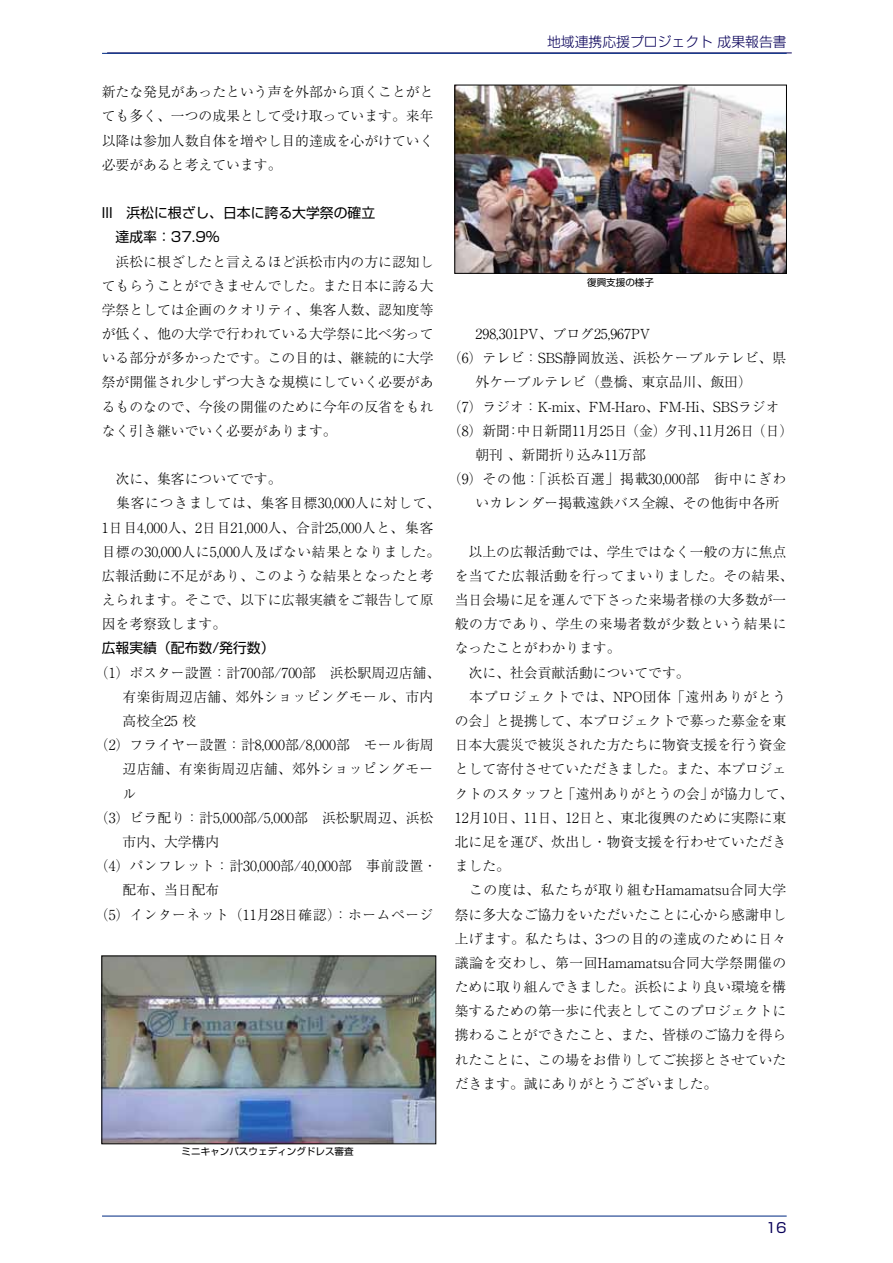
<style>
.page{position:relative;width:893px;height:1263px;background:#fff}
.page>*{position:absolute;margin:0;border:0;box-sizing:border-box;transform-origin:0 0}
.t1{font:300 13.8px/24.2px "Ryumin Pro";color:#000;text-align:justify}
.t2{font:13.8px/24.2px "Shin Go Pro";color:#000}
.t3{font:300 13.8px "Ryumin Pro";letter-spacing:.025em;color:#000}
.t4{font:300 13.8px "Ryumin Pro";letter-spacing:.06em;color:#000}
.t5{font:300 13.8px "Ryumin Pro";letter-spacing:.035em;color:#000}
.t6{font:300 13.8px "Shin Go Pro";color:#080059}
.t7{font:13.8px "Shin Go Pro";color:#080059}
.t8{font:9.6px "Shin Go Pro";color:#000}
</style>
<div class="page">
<hr style="left:107px;top:53px;width:685px;height:1px;background:#080059">
<hr style="left:102px;top:53px;width:685px;height:1px;background:#0c3388">
<hr style="left:102px;top:1215px;width:685px;height:1px;background:#0c3388">
<img style="left:104px;top:958px;width:330px;height:184px">
<div style="left:102px;top:956px;width:334px;height:188px;border:1px solid #000"></div>
<img style="left:457px;top:87px;width:328px;height:185px">
<div style="left:455px;top:85px;width:332px;height:189px;border:1px solid #000"></div>
<p class="t1" style="left:102px;top:79px;width:333px">新たな発見があったという声を外部から頂くことがとても多く、一つの成果として受け取っています。来年以降は参加人数自体を増やし目的達成を心がけていく必要があると考えています。</p>
<p class="t2" style="left:102px;top:199px;width:275px">III　浜松に根ざし、日本に誇る大学祭の確立　達成率：37.9%</p>
<p class="t1" style="left:102px;top:248px;width:333px">　浜松に根ざしたと言えるほど浜松市内の方に認知してもらうことができませんでした。また日本に誇る大学祭としては企画のクオリティ、集客人数、認知度等が低く、他の大学で行われている大学祭に比べ劣っている部分が多かったです。この目的は、継続的に大学祭が開催され少しずつ大きな規模にしていく必要があるものなので、今後の開催のために今年の反省をもれなく引き継いでいく必要があります。</p>
<p class="t1" style="left:102px;top:466px;width:340px;text-align:left">　次に、集客についてです。<br>　集客につきましては、集客目標30,000人に対して、<br>1日目4,000人、2日目21,000人、合計25,000人と、集客目標の30,000人に5,000人及ばない結果となりました。広報活動に不足があり、このような結果となったと考えられます。そこで、以下に広報実績をご報告して原因を考察致します。</p>
<p class="t2" style="left:102px;top:634px;width:174px">広報実績（配布数/発行数）</p>
<p class="t1" style="left:95px;top:659px;width:347px">（1）ポスター設置：計700部/700部　浜松駅周辺店舗、</p>
<p class="t3" style="left:123px;top:686px;width:312px">有楽街周辺店舗、郊外ショッピングモール、市内</p>
<p class="t1" style="left:123px;top:708px;width:75px">高校全25 校</p>
<p class="t1" style="left:95px;top:732px;width:340px">（2）フライヤー設置：計8,000部/8,000部　モール街周</p>
<p class="t3" style="left:123px;top:758px;width:312px">辺店舗、有楽街周辺店舗、郊外ショッピングモー</p>
<p class="t1" style="left:123px;top:780px;width:15px">ル</p>
<p class="t1" style="left:95px;top:804px;width:340px">（3）ビラ配り：計5,000部/5,000部　浜松駅周辺、浜松</p>
<p class="t1" style="left:123px;top:829px;width:98px">市内、大学構内</p>
<p class="t1" style="left:95px;top:853px;width:344px">（4）パンフレット：計30,000部/40,000部　事前設置・</p>
<p class="t1" style="left:123px;top:877px;width:98px">配布、当日配布</p>
<p class="t5" style="left:95px;top:903px;width:340px">（5）インターネット（11月28日確認）：ホームページ</p>
<p class="t6" style="left:547px;top:31px;width:241px">地域連携応援プロジェクト 成果報告書</p>
<p class="t8" style="left:587px;top:275px;width:68px">復興支援の様子</p>
<p class="t1" style="left:475px;top:321px;width:176px">298,301PV、ブログ25,967PV</p>
<p class="t1" style="left:448px;top:345px;width:340px">（6）テレビ：SBS静岡放送、浜松ケーブルテレビ、県</p>
<p class="t1" style="left:475px;top:369px;width:278px">外ケーブルテレビ（豊橋、東京品川、飯田）</p>
<p class="t1" style="left:448px;top:393px;width:333px">（7）ラジオ：K-mix、FM-Haro、FM-Hi、SBSラジオ</p>
<p class="t1" style="left:448px;top:417px;width:347px">（8）新聞：中日新聞11月25日（金）夕刊、11月26日（日）</p>
<p class="t1" style="left:475px;top:442px;width:172px">朝刊 、新聞折り込み11万部</p>
<p class="t4" style="left:448px;top:468px;width:340px">（9）その他：「浜松百選」掲載30,000部　街中にぎわ</p>
<p class="t1" style="left:475px;top:490px;width:306px">いカレンダー掲載遠鉄バス全線、その他街中各所</p>
<p class="t1" style="left:455px;top:538px;width:340px;text-align:left">　以上の広報活動では、学生ではなく一般の方に焦点を当てた広報活動を行ってまいりました。その結果、当日会場に足を運んで下さった来場者様の大多数が一般の方であり、学生の来場者数が少数という結果になったことがわかります。<br>　次に、社会貢献活動についてです。<br>　本プロジェクトでは、NPO団体「遠州ありがとうの会」と提携して、本プロジェクトで募った募金を東日本大震災で被災された方たちに物資支援を行う資金として寄付させていただきました。また、本プロジェクトのスタッフと「遠州ありがとうの会」が協力して、<br>12月10日、11日、12日と、東北復興のために実際に東北に足を運び、炊出し・物資支援を行わせていただきました。<br>　この度は、私たちが取り組むHamamatsu合同大学祭に多大なご協力をいただいたことに心から感謝申し上げます。私たちは、3つの目的の達成のために日々議論を交わし、第一回Hamamatsu合同大学祭開催のために取り組んできました。浜松により良い環境を構築するための第一歩に代表としてこのプロジェクトに携わることができたこと、また、皆様のご協力を得られたことに、この場をお借りしてご挨拶とさせていただきます。誠にありがとうございました。</p>
<p class="t8" style="left:182px;top:1144px;width:174px">ミニキャンパスウェディングドレス審査</p>
<p class="t7" style="left:766px;top:1216px;width:22px">16</p>
</div>
